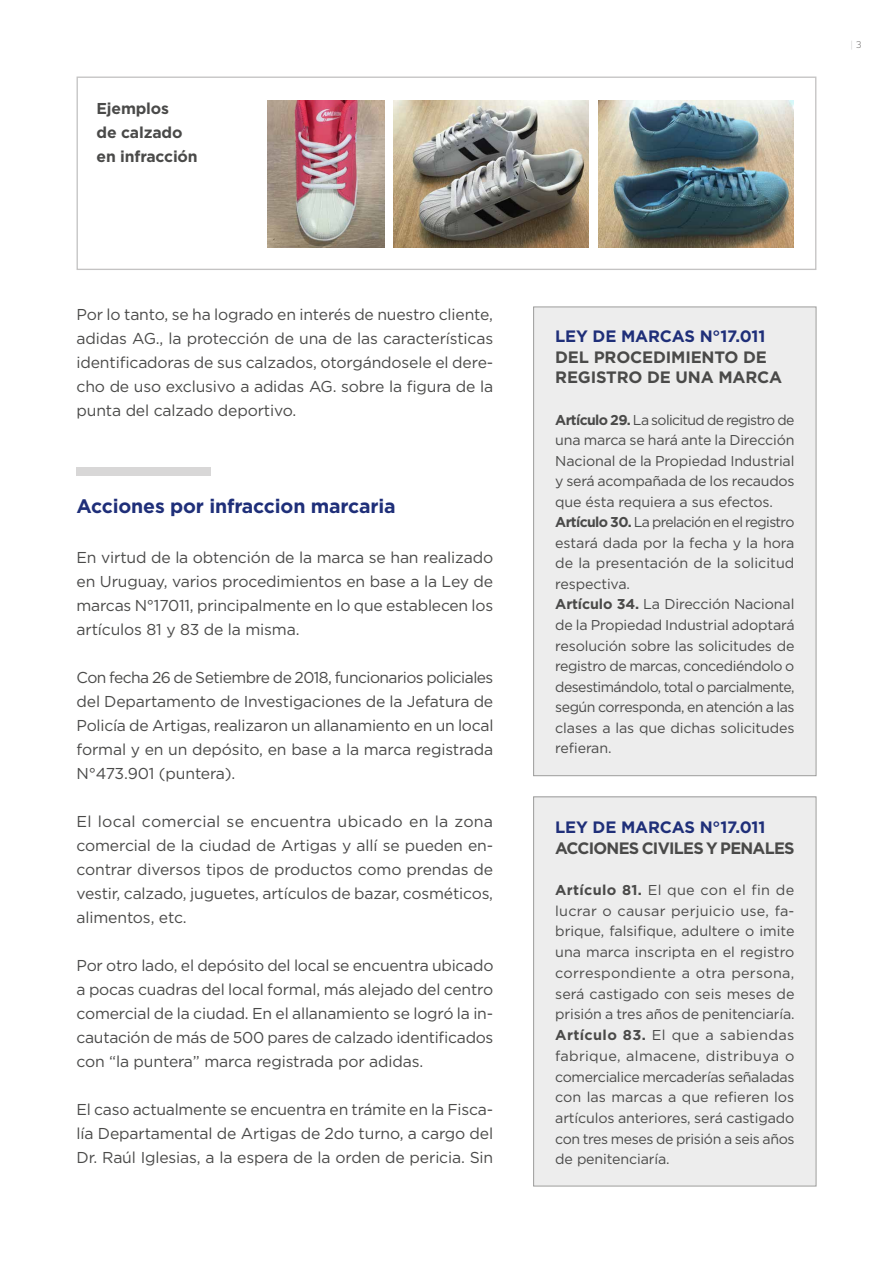
<style>
.page{position:relative;width:893px;height:1263px;background:#fff}
.page>*{position:absolute;margin:0;border:0;box-sizing:border-box;transform-origin:0 0}
.t1{font:700 19.5px "Gotham";letter-spacing:-.01em;color:#1f2f79}
.t2{font:700 16.5px "Gotham";letter-spacing:-.01em;color:#1f2f79}
.t3{font:700 16.5px/20.5px "Gotham";letter-spacing:-.01em;color:#4a4a49}
.t4{font:700 16.5px "Gotham";letter-spacing:-.045em;color:#4a4a49}
.t5{font:15.75px/24px "Gotham";letter-spacing:-.01em;color:#4a4a49;text-align:justify}
.t6{font:700 15.75px/24px "Gotham";letter-spacing:-.01em;color:#4a4a49}
.t7{font:14.25px/20.5px "Gotham";letter-spacing:-.015em;color:#4a4a49}
.t8{font:9px "Clan";color:#c4c3c3}
.s1{color:#757372}
.s2{font-weight:700}
</style>
<div class="page">
<div style="left:534px;top:307px;width:282px;height:469px;background:#ededed"></div>
<div style="left:533px;top:307px;width:283px;height:469px;border:1px solid #9d9d9c"></div>
<div style="left:534px;top:797px;width:282px;height:389px;background:#ededed"></div>
<div style="left:533px;top:796px;width:283px;height:390px;border:1px solid #9d9d9c"></div>
<div style="left:77px;top:77px;width:739px;height:193px;border:1px solid #c4c3c3"></div>
<img style="left:267px;top:101px;width:117px;height:146px">
<img style="left:394px;top:101px;width:195px;height:146px">
<img style="left:598px;top:101px;width:195px;height:146px">
<div style="left:77px;top:467px;width:134px;height:9px;background:#d8d7d7"></div>
<p class="t6" style="left:97px;top:97px;width:103px">Ejemplos<br>de calzado en infracción</p>
<p class="t5" style="left:77px;top:302px;width:418px">Por lo tanto, se ha logrado en interés de nuestro cliente, adidas AG., la protección de una de las características identificadoras de sus calzados, otorgándosele el dere&shy;cho de uso exclusivo a adidas AG. sobre la figura de la punta del calzado deportivo.</p>
<p class="t1" style="left:77px;top:493px;width:321px">Acciones por infraccion marcaria</p>
<p class="t5" style="left:77px;top:545px;width:418px">En virtud de la obtención de la marca se han realizado en Uruguay, varios procedimientos en base a la Ley de marcas N°17011, principalmente en lo que establecen los artículos 81 y 83 de la misma.</p>
<p class="t5" style="left:77px;top:665px;width:418px">Con fecha 26 de Setiembre de 2018, funcionarios policiales del Departamento de Investigaciones de la Jefatura de Policía de Artigas, realizaron un allanamiento en un local formal y en un depósito, en base a la marca registrada N°473.901 (puntera).</p>
<p class="t5" style="left:77px;top:809px;width:418px">El local comercial se encuentra ubicado en la zona comercial de la ciudad de Artigas y allí se pueden en&shy;contrar diversos tipos de productos como prendas de vestir, calzado, juguetes, artículos de bazar, cosméticos, alimentos, etc.</p>
<p class="t5" style="left:77px;top:953px;width:418px">Por otro lado, el depósito del local se encuentra ubicado a pocas cuadras del local formal, más alejado del centro comercial de la ciudad. En el allanamiento se logró la in&shy;cautación de más de 500 pares de calzado identificados con “la puntera” marca registrada por adidas.</p>
<p class="t5" style="left:77px;top:1097px;width:418px">El caso actualmente se encuentra en trámite en la Fisca&shy;lía Departamental de Artigas de 2do turno, a cargo del Dr. Raúl Iglesias, a la espera de la orden de pericia. Sin</p>
<p class="t8" style="left:850px;top:40px;width:13px">| <span class="s1">3</span></p>
<p class="t2" style="left:555px;top:325px;width:212px">LEY DE MARCAS N°17.011</p>
<p class="t3" style="left:555px;top:347px;width:228px">DEL PROCEDIMIENTO DE<br>REGISTRO DE UNA MARCA</p>
<p class="t7" style="left:555px;top:409px;width:241px"><span class="s2">Artículo 29.</span> La solicitud de registro de una marca se hará ante la Dirección Nacional de la Propiedad Industrial y será acompañada de los recaudos que ésta requiera a sus efectos.<br><span class="s2">Artículo 30.</span> La prelación en el registro estará dada por la fecha y la hora de la presentación de la solicitud respectiva.<br><span class="s2">Artículo 34.</span> La Dirección Nacional de la Propiedad Industrial adoptará resolución sobre las solicitudes de registro de marcas, concediéndolo o desestimándolo, total o parcialmente, según corresponda, en atención a las clases a las que dichas solicitudes refieran.</p>
<p class="t2" style="left:555px;top:816px;width:212px">LEY DE MARCAS N°17.011</p>
<p class="t4" style="left:555px;top:837px;width:241px">ACCIONES CIVILES Y PENALES</p>
<p class="t7" style="left:555px;top:879px;width:241px;text-align:justify"><span class="s2">Artículo 81.</span> El que con el fin de lucrar o causar perjuicio use, fa&shy;brique, falsifique, adultere o imite una marca inscripta en el registro correspondiente a otra persona, será castigado con seis meses de prisión a tres años de penitenciaría.<br><span class="s2">Artículo 83.</span> El que a sabiendas fabrique, almacene, distribuya o comercialice mercaderías señaladas con las marcas a que refieren los artículos anteriores, será castigado con tres meses de prisión a seis años de penitenciaría.</p>
</div>
